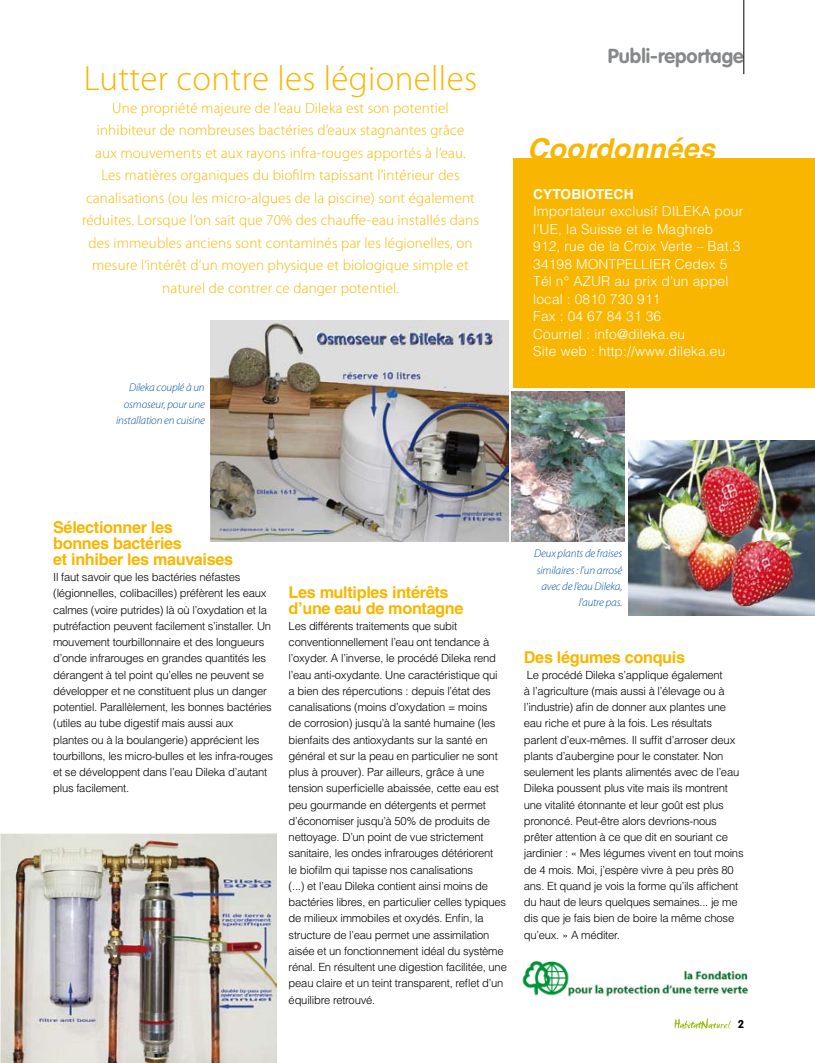
<style>
.page{position:relative;width:815px;height:1063px;background:#fff}
.page>*{position:absolute;margin:0;border:0;box-sizing:border-box;transform-origin:0 0}
.t1{font:300 35px "Myriad Pro";letter-spacing:.01em;color:#f9b600}
.t2{font:italic 700 28.75px "Helvetica";letter-spacing:.01em;color:#f9b600}
.t3{font:700 20px "VAG Rounded";color:#87888a}
.t4{font:700 16.25px/16.2px "Helvetica";letter-spacing:-.02em;color:#f9b600}
.t5{font:300 15px/22.5px "Myriad Pro";letter-spacing:.01em;color:#f9b600;text-align:center}
.t6{font:300 13.75px/17.5px "Helvetica";letter-spacing:.01em;color:#fff}
.t7{font:700 13.75px "Helvetica";letter-spacing:.01em;color:#fff}
.t8{font:300 11.25px/16.2px "Helvetica";letter-spacing:-.02em;color:#000}
.t9{font:italic 300 11.25px/16.2px "Myriad Pro";letter-spacing:-.015em;color:#01529d;text-align:right}
.t10{font:700 11.25px "VAG Rounded";color:#000}
</style>
<div class="page">
<img style="left:512px;top:391px;width:112px;height:151px">
<img style="left:522px;top:961px;width:226px;height:67px">
<img style="left:628px;top:441px;width:187px;height:175px">
<img style="left:211px;top:320px;width:298px;height:222px">
<img style="left:0;top:834px;width:276px;height:229px">
<svg style="left:675px;top:1018px;width:56px;height:11px"></svg>
<hr style="left:743px;top:0;width:1px;height:74px;background:#000">
<div style="left:514px;top:158px;width:301px;height:230px;background:#f9b600"></div>
<h1 class="t1" style="left:84px;top:57px;width:395px">Lutter contre les légionelles</h1>
<p class="t5" style="left:82px;top:96px;width:398px">Une propriété majeure de l’eau Dileka est son potentiel inhibiteur de nombreuses bactéries d’eaux stagnantes grâce<br>aux mouvements et aux rayons infra-rouges apportés à l’eau.<br>Les matières organiques du biofilm tapissant l’intérieur des canalisations (ou les micro-algues de la piscine) sont également réduites. Lorsque l’on sait que 70% des chauffe-eau installés dans des immeubles anciens sont contaminés par les légionelles, on mesure l’intérêt d’un moyen physique et biologique simple et naturel de contrer ce danger potentiel.</p>
<p class="t9" style="left:116px;top:379px;width:90px">Dileka couplé à un osmoseur, pour une installation en cuisine</p>
<h3 class="t3" style="left:608px;top:45px;width:138px">Publi-reportage</h3>
<h2 class="t2" style="left:527px;top:131px;width:189px">Coordonnées</h2>
<p class="t7" style="left:533px;top:186px;width:102px">CYTOBIOTECH</p>
<p class="t6" style="left:533px;top:202px;width:212px">Importateur exclusif DILEKA pour l’UE, la Suisse et le Maghreb<br>912, rue de la Croix Verte – Bat.3<br>34198 MONTPELLIER Cedex 5<br>Tél n° AZUR au prix d’un appel local : 0810 730 911<br>Fax : 04 67 84 31 36<br>Courriel : info@dileka.eu<br>Site web : http://www.dileka.eu</p>
<h3 class="t4" style="left:53px;top:518px;width:182px">Sélectionner les<br>bonnes bactéries<br>et inhiber les mauvaises</h3>
<p class="t8" style="left:53px;top:569px;width:222px">Il faut savoir que les bactéries néfastes (légionnelles, colibacilles) préfèrent les eaux calmes (voire putrides) là où l’oxydation et la putréfaction peuvent facilement s’installer. Un mouvement tourbillonnaire et des longueurs d’onde infrarouges en grandes quantités les dérangent à tel point qu’elles ne peuvent se développer et ne constituent plus un danger potentiel. Parallèlement, les bonnes bactéries (utiles au tube digestif mais aussi aux<br>plantes ou à la boulangerie) apprécient les tourbillons, les micro-bulles et les infra-rouges et se développent dans l’eau Dileka d’autant plus facilement.</p>
<h3 class="t4" style="left:289px;top:583px;width:176px">Les multiples intérêts d’une eau de montagne</h3>
<p class="t8" style="left:289px;top:618px;width:220px">Les différents traitements que subit conventionnellement l’eau ont tendance à l’oxyder. A l’inverse, le procédé Dileka rend l’eau anti-oxydante. Une caractéristique qui<br>a bien des répercutions : depuis l’état des canalisations (moins d’oxydation = moins<br>de corrosion) jusqu’à la santé humaine (les bienfaits des antioxydants sur la santé en général et sur la peau en particulier ne sont plus à prouver). Par ailleurs, grâce à une tension superficielle abaissée, cette eau est peu gourmande en détergents et permet d’économiser jusqu’à 50% de produits de nettoyage. D’un point de vue strictement sanitaire, les ondes infrarouges détériorent<br>le biofilm qui tapisse nos canalisations<br>(...) et l’eau Dileka contient ainsi moins de bactéries libres, en particulier celles typiques de milieux immobiles et oxydés. Enfin, la structure de l’eau permet une assimilation aisée et un fonctionnement idéal du système rénal. En résultent une digestion facilitée, une peau claire et un teint transparent, reflet d’un équilibre retrouvé.</p>
<p class="t9" style="left:534px;top:545px;width:90px">Deux plants de fraises similaires : l’un arrosé avec de l’eau Dileka, l’autre pas.</p>
<h3 class="t4" style="left:524px;top:648px;width:163px">Des légumes conquis</h3>
<p class="t8" style="left:524px;top:666px;width:221px">Le procédé Dileka s’applique également<br>à l’agriculture (mais aussi à l’élevage ou à l’industrie) afin de donner aux plantes une eau riche et pure à la fois. Les résultats parlent d’eux-mêmes. Il suffit d’arroser deux plants d’aubergine pour le constater. Non seulement les plants alimentés avec de l’eau Dileka poussent plus vite mais ils montrent une vitalité étonnante et leur goût est plus prononcé. Peut-être alors devrions-nous prêter attention à ce que dit en souriant ce jardinier : « Mes légumes vivent en tout moins de 4 mois. Moi, j’espère vivre à peu près 80 ans. Et quand je vois la forme qu’ils affichent du haut de leurs quelques semaines... je me dis que je fais bien de boire la même chose qu’eux. » A méditer.</p>
<p class="t10" style="left:738px;top:1018px;width:8px">2</p>
</div>
